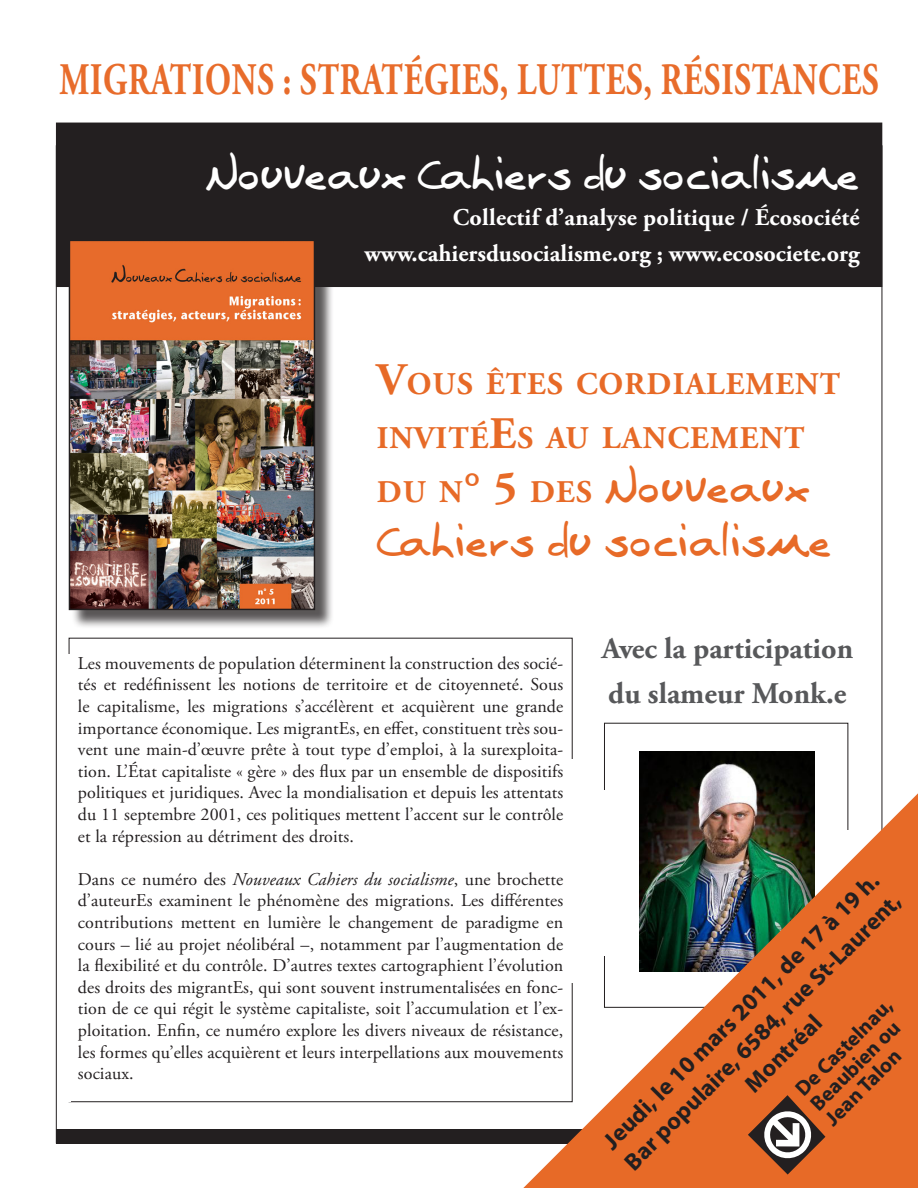
<style>
.page{position:relative;width:918px;height:1188px;background:#fff}
.page>*{position:absolute;margin:0;border:0;box-sizing:border-box;transform-origin:0 0}
.t1{font:700 45px "Adobe Garamond Pro";letter-spacing:.025em;color:#e86c2b;scale:.73 1}
.t2{font:45px/54px "Denise Sans";letter-spacing:.025em;color:#e76a27}
.t3{font:45px "Denise Sans";letter-spacing:.01em;color:#fff}
.t4{font:700 31.5px/54px "Adobe Garamond Pro";letter-spacing:.035em;color:#e76a27}
.t5{font:700 30px/45px "Adobe Garamond Pro";color:#57585a}
.t6{font:700 24px "Adobe Garamond Pro";color:#fff}
.Pull_Quote{font:700 24px/30px "Myriad Pro";color:#231f20;text-align:center}
.Table_Body{font:700 21px/21px "Myriad Pro";color:#231f20}
.t7{font:18px/21.6px "Adobe Garamond Pro";letter-spacing:.005em;color:#231f20;text-align:justify}
.s1{font-size:45px}
.s2{font-family:"Adobe Garamond Pro";font-weight:700;font-size:31.5px}
.s3{font-family:"Adobe Garamond Pro";font-weight:700}
.s4{font-style:italic}
</style>
<div class="page">
<div style="left:57px;top:123px;width:825px;height:163px;background:#231f20"></div>
<div style="left:56px;top:123px;width:826px;height:164px;border:2px solid #231f20"></div>
<div style="left:71px;top:242px;width:263px;height:387px;background:#231f20;opacity:.75"></div>
<img style="left:71px;top:242px;width:242px;height:366px">
<div style="left:69px;top:240px;width:246px;height:370px;border:1px solid #231f20"></div>
<div style="left:57px;top:1130px;width:825px;height:14px;background:#231f20"></div>
<img style="left:640px;top:752px;width:175px;height:41px">
<svg style="left:523px;top:793px;width:395px;height:395px;fill:#e76a27"></svg>
<svg style="left:748px;top:1095px;width:77px;height:80px"></svg>
<p class="t1" style="left:59px;top:53px;width:1124px">MIGRATIONS : STRATÉGIES, LUTTES, RÉSISTANCES</p>
<p class="t3" style="left:206px;top:146px;width:655px">Nouveaux Cahiers du socialisme</p>
<p class="t6" style="left:453px;top:203px;width:408px">Collectif d’analyse politique / Écosociété</p>
<p class="t6" style="left:364px;top:239px;width:497px">www.cahiersdusocialisme.org ; www.ecosociete.org</p>
<p class="t4" style="left:377px;top:358px;width:465px"><span class="s1">V</span>OUS ÊTES CORDIALEMENT<br>INVITÉ<span class="s1">E</span>S AU LANCEMENT</p>
<p class="t2" style="left:377px;top:460px;width:456px"><span class="s2">DU N</span><span class="s3">° 5</span> <span class="s2">DES</span> Nouveaux<br>Cahiers du socialisme</p>
<p class="t7" style="left:78px;top:653px;width:487px">Les mouvements de population déterminent la construction des socié&shy;tés et redéfinissent les notions de territoire et de citoyenneté. Sous le capitalisme, les migrations s’accélèrent et acquièrent une grande importance économique. Les migrantEs, en effet, constituent très sou&shy;vent une main-d’œuvre prête à tout type d’emploi, à la surexploita&shy;tion. L’État capitaliste « gère » des flux par un ensemble de dispositifs politiques et juridiques. Avec la mondialisation et depuis les attentats du 11 septembre 2001, ces politiques mettent l’accent sur le contrôle et la répression au détriment des droits.</p>
<p class="t7" style="left:78px;top:869px;width:487px">Dans ce numéro des <span class="s4">Nouveaux Cahiers du socialisme</span>, une brochette d’auteurEs examinent le phénomène des migrations. Les différentes contributions mettent en lumière le changement de paradigme en cours – lié au projet néolibéral –, notamment par l’augmentation de la flexibilité et du contrôle. D’autres textes cartographient l’évolution des droits des migrantEs, qui sont souvent instrumentalisées en fonc&shy;tion de ce qui régit le système capitaliste, soit l’accumulation et l’ex&shy;ploitation. Enfin, ce numéro explore les divers niveaux de résistance, les formes qu’elles acquièrent et leurs interpellations aux mouvements sociaux.</p>
<p class="t5" style="left:602px;top:627px;width:253px">Avec la participation du slameur Monk.e</p>
<p class="Pull_Quote" style="left:596px;top:1134px;width:381px;rotate:-45deg">Jeudi, le 10 mars 2011, de 17 à 19 h.</p>
<p class="Pull_Quote" style="left:617px;top:1155px;width:381px;rotate:-45deg">Bar populaire, 6584, rue St-Laurent,<br>Montréal</p>
<p class="Table_Body" style="left:791px;top:1084px;width:129px;rotate:-45deg">De Castelnau,<br>Beaubien ou<br>Jean Talon</p>
</div>
